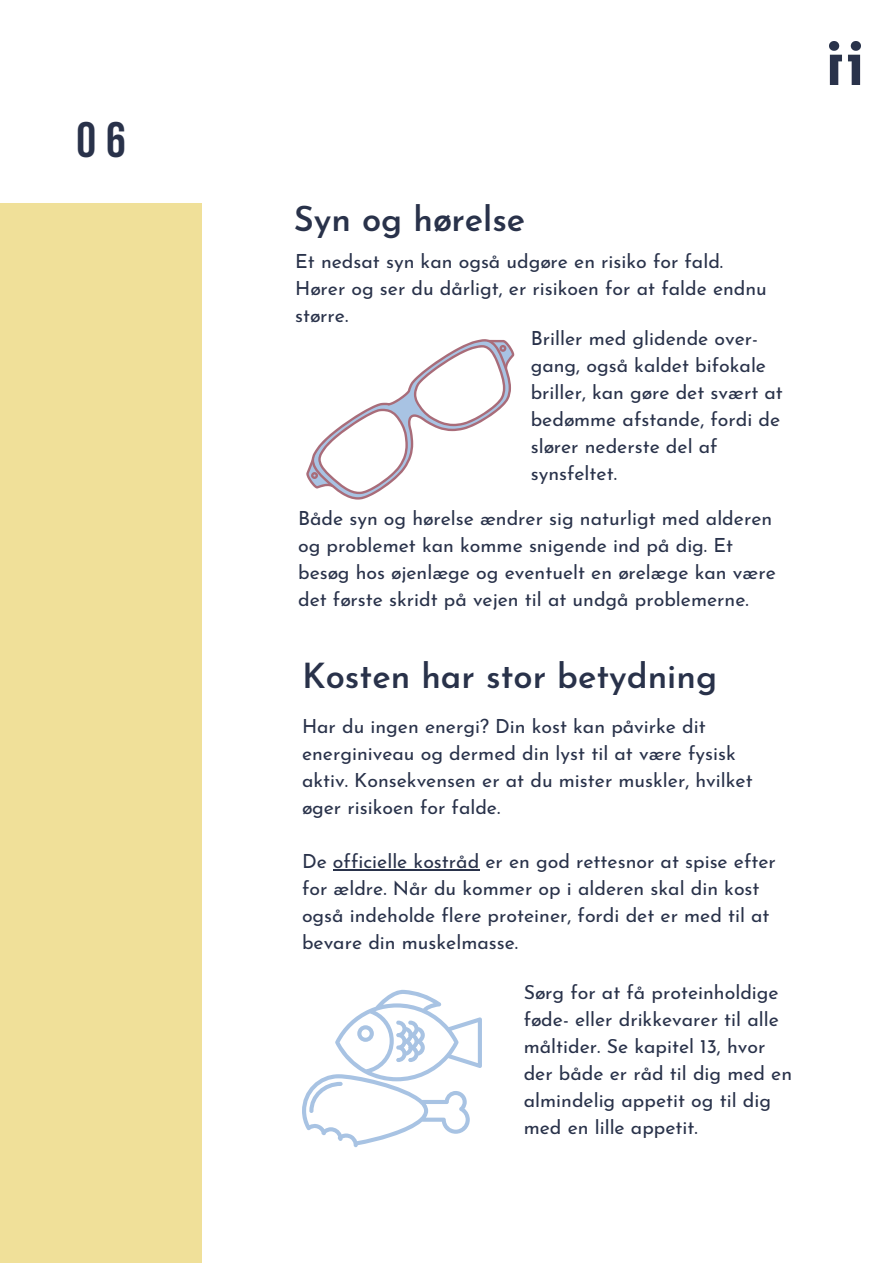
<style>
.page{position:relative;width:893px;height:1264px;background:#fff}
.page>*{position:absolute;margin:0;border:0;box-sizing:border-box;transform-origin:0 0}
.t1{font:700 49.65px "Bebas Neue";color:#29324a}
.t2{font:600 34.5px "Josefin Sans";color:#29324a}
.t3{font:19.5px/27px "Josefin Sans";color:#29324a}
</style>
<div class="page">
<div style="left:0;top:203px;width:201px;height:1059px;background:#f0e099"></div>
<img style="left:829px;top:41px;width:31px;height:43px">
<svg style="left:302px;top:989px;width:180px;height:158px"></svg>
<svg style="left:306px;top:339px;width:208px;height:160px"></svg>
<hr style="left:333px;top:869px;width:146px;height:1px;background:#29324a">
<h1 class="t1" style="left:76px;top:120px;width:51px">06</h1>
<h2 class="t2" style="left:294px;top:205px;width:233px">Syn og hørelse</h2>
<p class="t3" style="left:295px;top:250px;width:473px">Et nedsat syn kan også udgøre en risiko for fald.<br>Hører og ser du dårligt, er risikoen for at falde endnu større.</p>
<p class="t3" style="left:530px;top:327px;width:254px">Briller med glidende over&shy;gang, også kaldet bifokale briller, kan gøre det svært at bedømme afstande, fordi de slører nederste del af synsfeltet.</p>
<p class="t3" style="left:298px;top:506px;width:479px">Både syn og hørelse ændrer sig naturligt med alderen og problemet kan komme snigende ind på dig. Et besøg hos øjenlæge og eventuelt en ørelæge kan være det første skridt på vejen til at undgå problemerne.</p>
<h2 class="t2" style="left:302px;top:662px;width:416px">Kosten har stor betydning</h2>
<p class="t3" style="left:302px;top:715px;width:452px">Har du ingen energi? Din kost kan påvirke dit energiniveau og dermed din lyst til at være fysisk aktiv. Konsekvensen er at du mister muskler, hvilket øger risikoen for falde.</p>
<p class="t3" style="left:302px;top:850px;width:475px">De officielle kostråd er en god rettesnor at spise efter for ældre. Når du kommer op i alderen skal din kost også indeholde flere proteiner, fordi det er med til at bevare din muskelmasse.</p>
<p class="t3" style="left:523px;top:981px;width:270px">Sørg for at få proteinholdige føde- eller drikkevarer til alle måltider. Se kapitel 13, hvor der både er råd til dig med en almindelig appetit og til dig med en lille appetit.</p>
</div>
